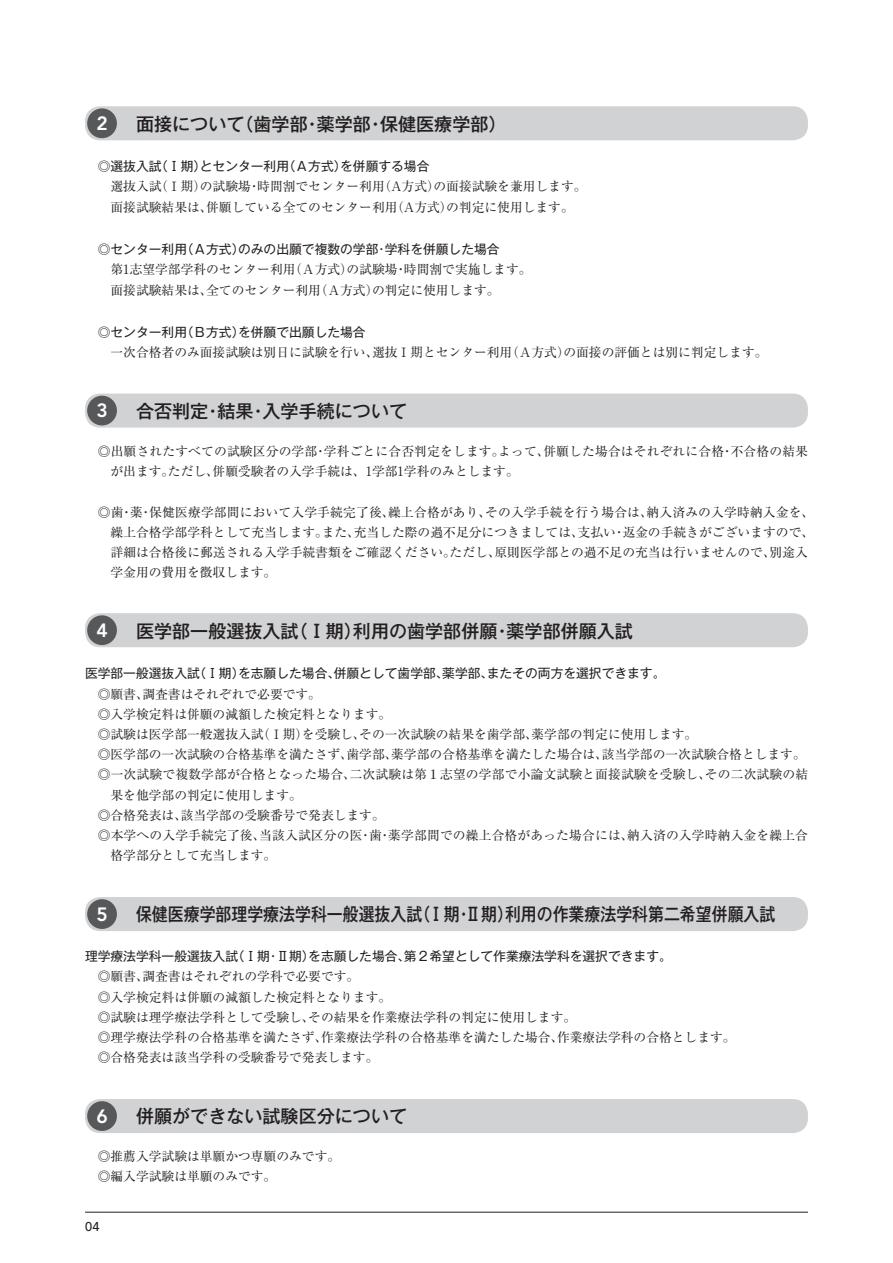
<style>
.page{position:relative;width:893px;height:1263px;background:#fff}
.page>*{position:absolute;margin:0;border:0;box-sizing:border-box;transform-origin:0 0}
.t1{font:800 19.2px "Avenir";color:#fff}
.t2{font:500 18px "Gothic MB101 Pr 6 N";color:#231f20}
.t3{font:500 18px "Gothic MB101 Pr 6 N";color:#231f20;scale:.88 1}
.t4{font:12.75px/20.2px "Ryumin Pr 6 N";color:#231f20}
.t5{font:12.75px "Gothic MB101 Pr 6 N";color:#231f20}
.t6{font:500 12.75px "Avenir";color:#231f20}
</style>
<div class="page">
<hr style="left:85px;top:1212px;width:723px;height:1px;background:#231f20">
<div style="left:85px;top:106px;width:723px;height:34px;background:#d1d2d4;border-radius:15px"></div>
<div style="left:87px;top:108px;width:30px;height:30px;background:#57585a;border-radius:50%"></div>
<div style="left:85px;top:394px;width:723px;height:34px;background:#d1d2d4;border-radius:15px"></div>
<div style="left:87px;top:396px;width:30px;height:29px;background:#57585a;border-radius:50%"></div>
<div style="left:85px;top:613px;width:723px;height:34px;background:#d1d2d4;border-radius:15px"></div>
<div style="left:87px;top:615px;width:30px;height:30px;background:#57585a;border-radius:50%"></div>
<div style="left:85px;top:897px;width:723px;height:34px;background:#d1d2d4;border-radius:15px"></div>
<div style="left:87px;top:899px;width:30px;height:30px;background:#57585a;border-radius:50%"></div>
<div style="left:85px;top:1099px;width:723px;height:34px;background:#d1d2d4;border-radius:15px"></div>
<div style="left:87px;top:1101px;width:30px;height:30px;background:#57585a;border-radius:50%"></div>
<h2 class="t2" style="left:136px;top:109px;width:372px">面接について（歯学部・薬学部・保健医療学部）</h2>
<p class="t5" style="left:85px;top:156px;width:346px">　◎選抜入試（Ⅰ期）とセンター利用（Ａ方式）を併願する場合</p>
<p class="t4" style="left:98px;top:176px;width:490px">　選抜入試（Ⅰ期）の試験場・時間割でセンター利用（A方式）の面接試験を兼用します。　面接試験結果は、併願している全てのセンター利用（A方式）の判定に使用します。</p>
<p class="t5" style="left:85px;top:239px;width:416px">　◎センター利用（Ａ方式）のみの出願で複数の学部・学科を併願した場合</p>
<p class="t4" style="left:98px;top:259px;width:435px">　第1志望学部学科のセンター利用（Ａ方式）の試験場・時間割で実施します。　面接試験結果は、全てのセンター利用（Ａ方式）の判定に使用します。</p>
<p class="t5" style="left:85px;top:322px;width:282px">　◎センター利用（Ｂ方式）を併願で出願した場合</p>
<p class="t4" style="left:98px;top:342px;width:671px">　一次合格者のみ面接試験は別日に試験を行い、選抜Ⅰ期とセンター利用（Ａ方式）の面接の評価とは別に判定します。</p>
<h1 class="t1" style="left:96px;top:112px;width:13px">2</h1>
<h2 class="t2" style="left:136px;top:396px;width:273px">合否判定・結果・入学手続について</h2>
<p class="t4" style="left:98px;top:441px;width:712px">◎出願されたすべての試験区分の学部・学科ごとに合否判定をします。よって、併願した場合はそれぞれに合格・不合格の結果　が出ます。ただし、併願受験者の入学手続は、1学部1学科のみとします。</p>
<p class="t4" style="left:98px;top:501px;width:718px">◎歯・薬・保健医療学部間において入学手続完了後、繰上合格があり、その入学手続を行う場合は、納入済みの入学時納入金を、　繰上合格学部学科として充当します。また、充当した際の過不足分につきましては、支払い・返金の手続きがございますので、　詳細は合格後に郵送される入学手続書類をご確認ください。ただし、原則医学部との過不足の充当は行いませんので、別途入　学金用の費用を徴収します。</p>
<h1 class="t1" style="left:96px;top:399px;width:13px">3</h1>
<h2 class="t2" style="left:136px;top:616px;width:498px">医学部一般選抜入試（Ⅰ期）利用の歯学部併願・薬学部併願入試</h2>
<p class="t5" style="left:85px;top:663px;width:582px">医学部一般選抜入試（Ⅰ期）を志願した場合、併願として歯学部、薬学部、またその両方を選択できます。</p>
<p class="t4" style="left:98px;top:683px;width:712px">◎願書、調査書はそれぞれで必要です。<br>◎入学検定料は併願の減額した検定料となります。<br>◎試験は医学部一般選抜入試（Ⅰ期）を受験し、その一次試験の結果を歯学部、薬学部の判定に使用します。<br>◎医学部の一次試験の合格基準を満たさず、歯学部、薬学部の合格基準を満たした場合は、該当学部の一次試験合格とします。◎一次試験で複数学部が合格となった場合、二次試験は第１志望の学部で小論文試験と面接試験を受験し、その二次試験の結　果を他学部の判定に使用します。<br>◎合格発表は、該当学部の受験番号で発表します。<br>◎本学への入学手続完了後、当該入試区分の医・歯・薬学部間での繰上合格があった場合には、納入済の入学時納入金を繰上合　格学部分として充当します。</p>
<h1 class="t1" style="left:96px;top:619px;width:13px">4</h1>
<h2 class="t3" style="left:136px;top:899px;width:728px">保健医療学部理学療法学科一般選抜入試（Ⅰ期・Ⅱ期）利用の作業療法学科第二希望併願入試</h2>
<p class="t5" style="left:85px;top:946px;width:588px">理学療法学科一般選抜入試（Ⅰ期・Ⅱ期）を志願した場合、第２希望として作業療法学科を選択できます。</p>
<p class="t4" style="left:98px;top:966px;width:639px">◎願書、調査書はそれぞれの学科で必要です。<br>◎入学検定料は併願の減額した検定料となります。<br>◎試験は理学療法学科として受験し、その結果を作業療法学科の判定に使用します。<br>◎理学療法学科の合格基準を満たさず、作業療法学科の合格基準を満たした場合、作業療法学科の合格とします。◎合格発表は該当学科の受験番号で発表します。</p>
<h1 class="t1" style="left:96px;top:903px;width:13px">5</h1>
<h2 class="t2" style="left:136px;top:1101px;width:273px">併願ができない試験区分について</h2>
<p class="t4" style="left:98px;top:1145px;width:244px">◎推薦入学試験は単願かつ専願のみです。◎編入学試験は単願のみです。</p>
<h1 class="t1" style="left:96px;top:1105px;width:13px">6</h1>
<p class="t6" style="left:85px;top:1219px;width:16px">04</p>
</div>
